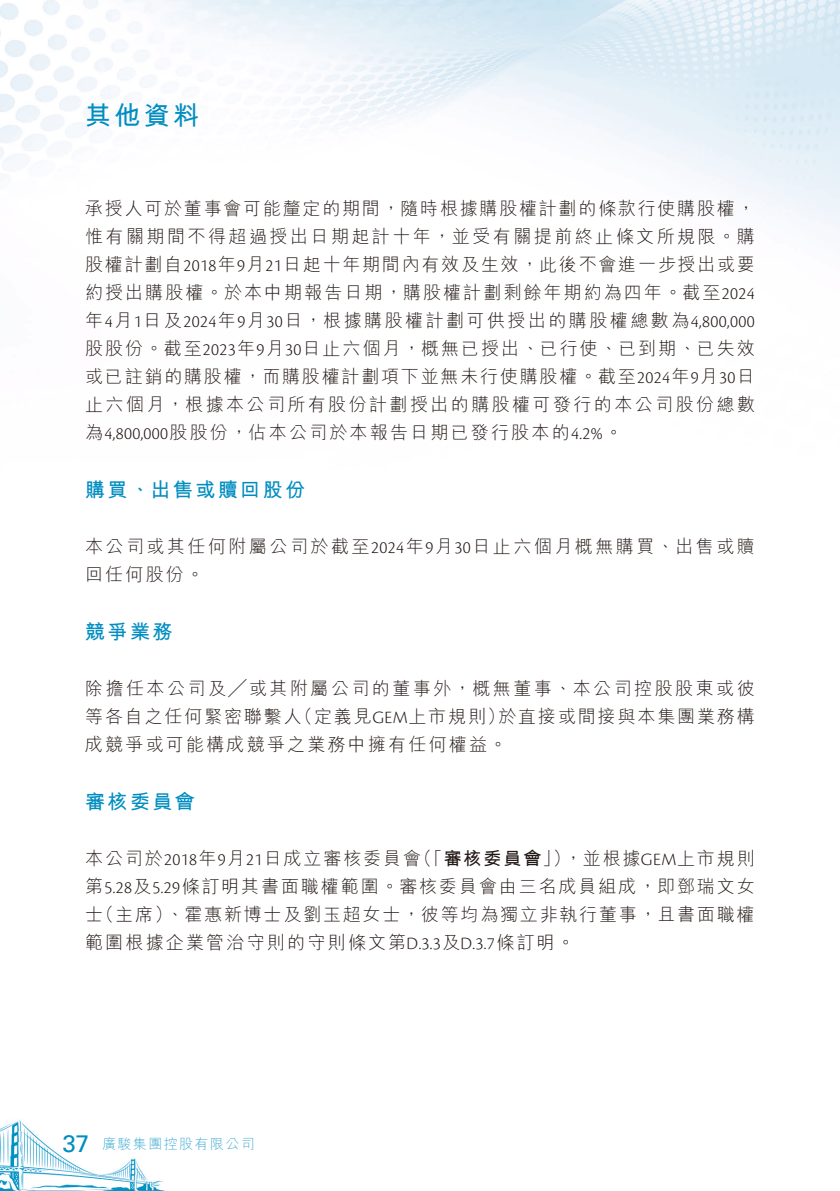
<style>
.page{position:relative;width:840px;height:1191px;background:#fff}
.page>*{position:absolute;margin:0;border:0;box-sizing:border-box;transform-origin:0 0}
.t1{font:700 26px "M Hei HK";color:#008dc1}
.t2{font:700 20px "M Hei HK";letter-spacing:.12em;color:#008dc1}
.t3{font:300 18px/28px "M Hei HK";letter-spacing:.12em;color:#231916;text-align:justify}
.t4{font:300 18px/28px "M Hei HK";letter-spacing:.14em;color:#231916}
.t5{font:300 14px "M Hei HK";letter-spacing:.1em;color:#46aed4}
.s1{font-family:"Cronos Pro"}
.s2{font-weight:700}
.s3{font-family:"Univers LT Std";font-weight:400;font-size:24px;color:#008dc1}
</style>
<div class="page">
<img style="left:0;top:0;width:839px;height:1191px">
<h1 class="t1" style="left:85px;top:97px;width:115px">其他資料</h1>
<p class="t3" style="left:85px;top:194px;width:671px">承授人可於董事會可能釐定的期間，隨時根據購股權計劃的條款行使購股權，惟有關期間不得超過授出日期起計十年，並受有關提前終止條文所規限。購股權計劃自<span class="s1">2018</span>年<span class="s1">9</span>月<span class="s1">21</span>日起十年期間內有效及生效，此後不會進一步授出或要約授出購股權。於本中期報告日期，購股權計劃剩餘年期約為四年。截至<span class="s1">2024</span>年<span class="s1">4</span>月<span class="s1">1</span>日及<span class="s1">2024</span>年<span class="s1">9</span>月<span class="s1">30</span>日，根據購股權計劃可供授出的購股權總數為<span class="s1">4,800,000</span>股股份。截至<span class="s1">2023</span>年<span class="s1">9</span>月<span class="s1">30</span>日止六個月，概無已授出、已行使、已到期、已失效或已註銷的購股權，而購股權計劃項下並無未行使購股權。截至<span class="s1">2024</span>年<span class="s1">9</span>月<span class="s1">30</span>日止六個月，根據本公司所有股份計劃授出的購股權可發行的本公司股份總數為<span class="s1">4,800,000</span>股股份，佔本公司於本報告日期已發行股本的<span class="s1">4.2%</span>。</p>
<p class="t2" style="left:85px;top:475px;width:221px">購買、出售或贖回股份</p>
<p class="t4" style="left:85px;top:532px;width:671px">本公司或其任何附屬公司於截至<span class="s1">2024</span>年<span class="s1">9</span>月<span class="s1">30</span>日止六個月概無購買、出售或贖回任何股份。</p>
<p class="t2" style="left:85px;top:617px;width:89px">競爭業務</p>
<p class="t3" style="left:85px;top:674px;width:670px">除擔任本公司及╱或其附屬公司的董事外，概無董事、本公司控股股東或彼等各自之任何緊密聯繫人（定義見<span class="s1">GEM</span>上市規則）於直接或間接與本集團業務構成競爭或可能構成競爭之業務中擁有任何權益。</p>
<p class="t2" style="left:85px;top:787px;width:111px">審核委員會</p>
<p class="t3" style="left:85px;top:844px;width:671px">本公司於<span class="s1">2018</span>年<span class="s1">9</span>月<span class="s1">21</span>日成立審核委員會（「<span class="s2">審核委員會</span>」），並根據<span class="s1">GEM</span>上市規則第<span class="s1">5.28</span>及<span class="s1">5.29</span>條訂明其書面職權範圍。審核委員會由三名成員組成，即鄧瑞文女士（主席）、霍惠新博士及劉玉超女士，彼等均為獨立非執行董事，且書面職權範圍根據企業管治守則的守則條文第<span class="s1">D.3.3</span>及<span class="s1">D.3.7</span>條訂明。</p>
<p class="t5" style="left:62px;top:1137px;width:194px"><span class="s3">37</span> 廣駿集團控股有限公司</p>
</div>
